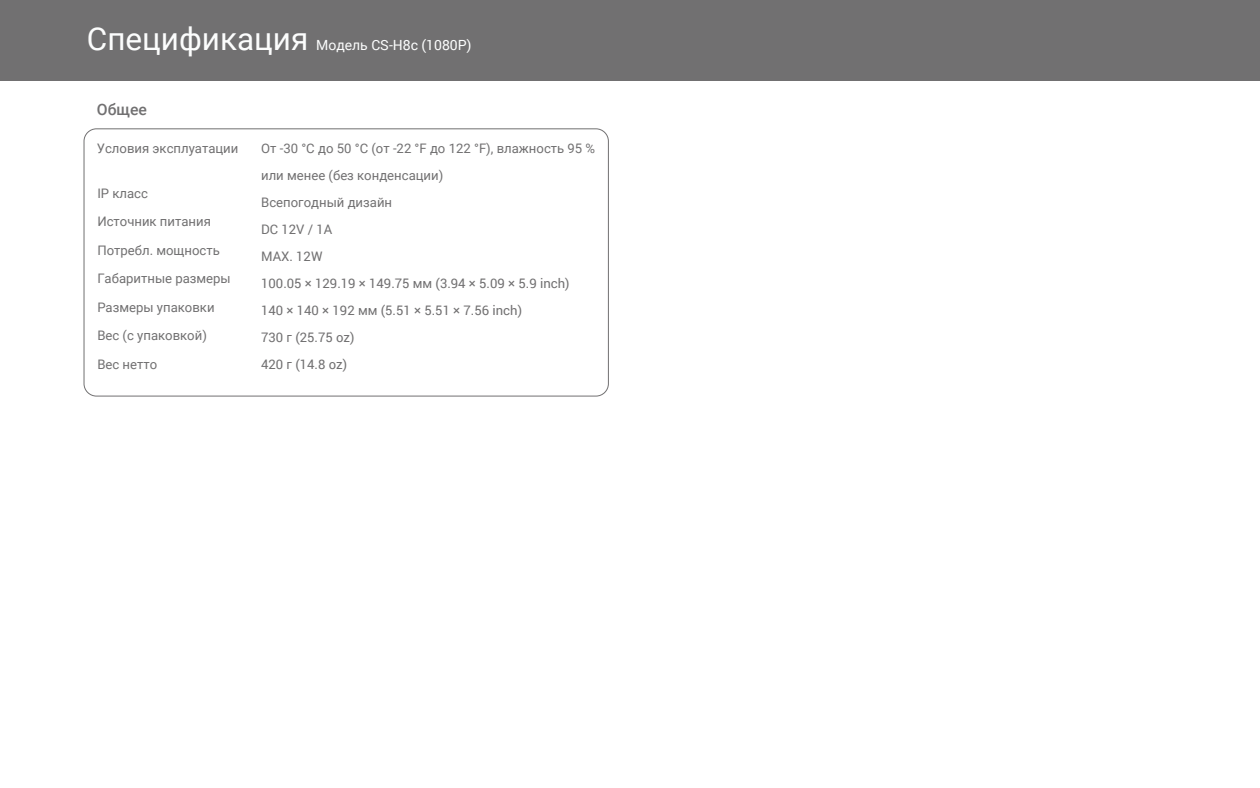
<style>
.page{position:relative;width:1260px;height:788px;background:#fff}
.page>*{position:absolute;margin:0;border:0;box-sizing:border-box;transform-origin:0 0}
.t1{font:31.5px "Roboto";color:#fcfdfd}
.t2{font:500 15.75px "Roboto";color:#717071}
.t3{font:14px "Roboto";color:#fcfdfd}
.t4{font:13.12px/26.9px "Roboto";color:#717071}
</style>
<div class="page">
<div style="left:84px;top:128px;width:525px;height:268px;border:1px solid #717071;border-radius:12px"></div>
<div style="left:0;top:0;width:1260px;height:80px;background:#717071"></div>
<h1 class="t1" style="left:87px;top:16px;width:223px">Спецификация</h1>
<p class="t3" style="left:316px;top:35px;width:157px">Модель CS-H8c (1080P)</p>
<p class="t2" style="left:97px;top:98px;width:52px">Общее</p>
<p class="t4" style="left:97px;top:135px;width:143px">Условия эксплуатации</p>
<p class="t4" style="left:97px;top:178px;width:135px;line-height:28.4px">IP класс<br>Источник питания<br>Потребл. мощность<br>Габаритные размеры<br>Размеры упаковки<br>Вес (с упаковкой)<br>Вес нетто</p>
<p class="t4" style="left:261px;top:134px;width:336px">От -30 °C до 50 °C (от -22 °F до 122 °F), влажность 95 % или менее (без конденсации)<br>Всепогодный дизайн<br>DC 12V / 1A<br>MAX. 12W<br>100.05 × 129.19 × 149.75 мм (3.94 × 5.09 × 5.9 inch)<br>140 × 140 × 192 мм (5.51 × 5.51 × 7.56 inch)<br>730 г (25.75 oz)<br>420 г (14.8 oz)</p>
</div>
